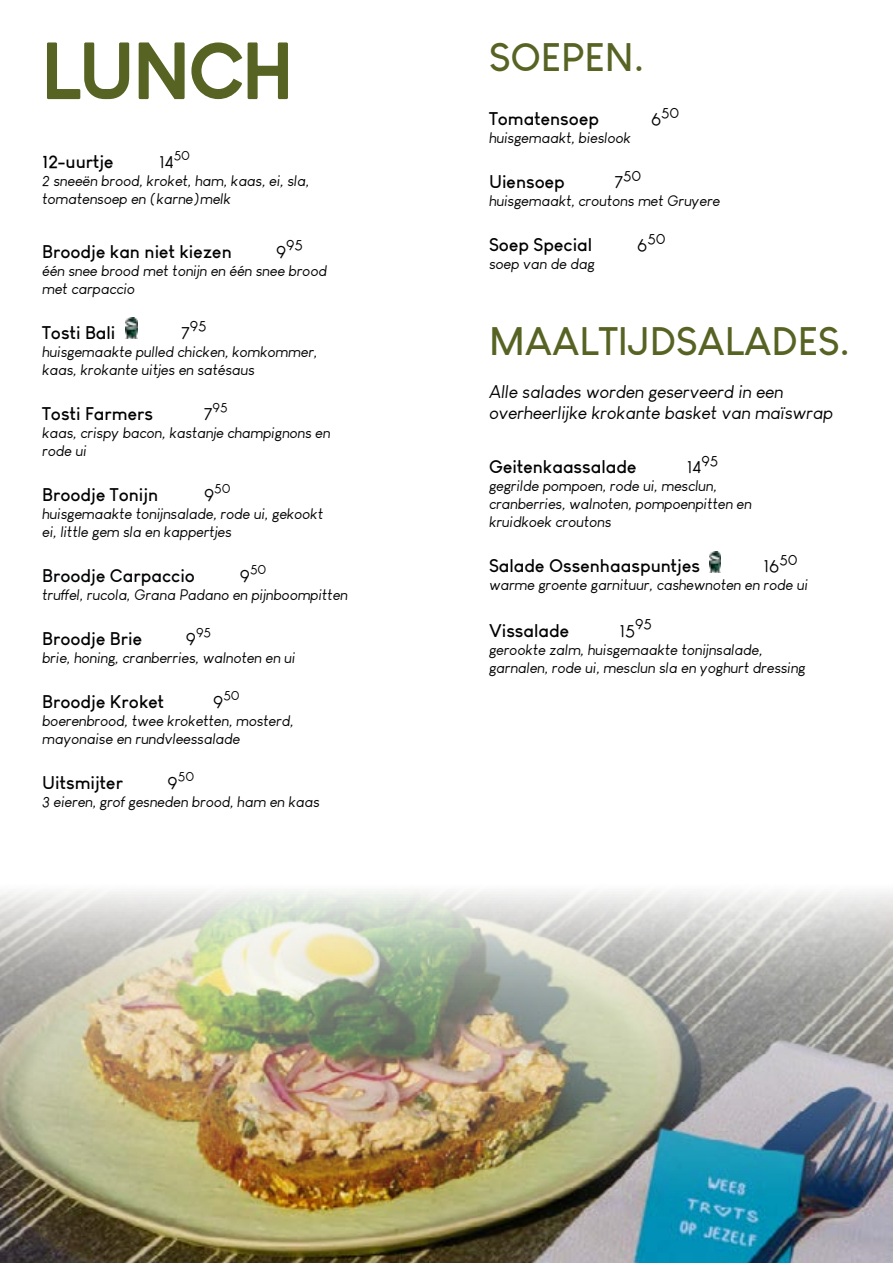
<style>
.page{position:relative;width:893px;height:1263px;background:#fff}
.page>*{position:absolute;margin:0;border:0;box-sizing:border-box;transform-origin:0 0}
.t1{font:700 75px "Louis George Cafe";color:#566323}
.t2{font:700 39px "Louis George Cafe";color:#566323}
.t3{font:700 18px "Louis George Cafe";color:#020203}
.t4{font:italic 18px/21.6px "Louis George Cafe";color:#020203}
.t5{font:18px "Louis George Cafe";color:#020203}
.t6{font:700 18px "Louis George Cafe";color:#020304}
.t7{font:italic 15px/18px "Louis George Cafe";color:#020203}
.t8{font:15px "Louis George Cafe";color:#020203}
.t9{font:13.5px "Louis George Cafe";color:#020203}
.s1{font-style:normal;font-size:18px}
.s2{font-style:normal}
.s3{font-size:18px}
</style>
<div class="page">
<svg style="left:47px;top:42px;width:241px;height:58px"></svg>
<img style="left:0;top:891px;width:893px;height:372px">
<img style="left:125px;top:318px;width:12px;height:21px">
<img style="left:709px;top:552px;width:12px;height:21px">
<h1 class="t1" style="left:42px;top:23px;width:252px">LUNCH</h1>
<p class="t3" style="left:42px;top:150px;width:73px">12-uurtje</p>
<p class="t5" style="left:159px;top:151px;width:33px">14<sup>50</sup></p>
<p class="t7" style="left:42px;top:172px;width:268px">2 sneeën brood, kroket, ham, kaas, ei, sla, tomatensoep en (karne)melk</p>
<p class="t3" style="left:42px;top:240px;width:191px">Broodje kan niet kiezen</p>
<p class="t7" style="left:42px;top:232px;width:286px;line-height:25.5px;text-indent:234px"><span class="s1">9</span><span class="s2">95 </span>één snee brood met tonijn en één snee brood</p>
<p class="t7" style="left:42px;top:280px;width:94px">met carpaccio</p>
<p class="t3" style="left:42px;top:321px;width:75px">Tosti Bali</p>
<p class="t7" style="left:42px;top:313px;width:277px;line-height:25.5px;text-indent:139px"><span class="s1">7</span><span class="s2">95<br></span>huisgemaakte pulled chicken, komkommer,</p>
<p class="t7" style="left:42px;top:361px;width:214px">kaas, krokante uitjes en satésaus</p>
<p class="t3" style="left:42px;top:402px;width:113px">Tosti Farmers</p>
<p class="t9" style="left:204px;top:400px;width:25px"><span class="s3">7</span>95</p>
<p class="t7" style="left:42px;top:424px;width:290px">kaas, crispy bacon, kastanje champignons en rode ui</p>
<p class="t3" style="left:42px;top:483px;width:118px">Broodje Tonijn</p>
<p class="t9" style="left:204px;top:481px;width:28px"><span class="s3">9</span>50</p>
<p class="t7" style="left:42px;top:505px;width:282px">huisgemaakte tonijnsalade, rode ui, gekookt ei, little gem sla en kappertjes</p>
<p class="t6" style="left:42px;top:564px;width:154px">Broodje Carpaccio</p>
<p class="t9" style="left:240px;top:562px;width:28px"><span class="s3">9</span>50</p>
<p class="t7" style="left:42px;top:586px;width:307px">truffel, rucola, Grana Padano en pijnboompitten</p>
<p class="t3" style="left:42px;top:627px;width:101px">Broodje Brie</p>
<p class="t9" style="left:186px;top:625px;width:27px"><span class="s3">9</span>95</p>
<p class="t7" style="left:42px;top:649px;width:255px">brie, honing, cranberries, walnoten en ui</p>
<p class="t3" style="left:42px;top:690px;width:123px">Broodje Kroket</p>
<p class="t9" style="left:213px;top:688px;width:28px"><span class="s3">9</span>50</p>
<p class="t7" style="left:42px;top:712px;width:253px">boerenbrood, twee kroketten, mosterd, mayonaise en rundvleessalade</p>
<p class="t3" style="left:42px;top:771px;width:82px">Uitsmijter</p>
<p class="t9" style="left:168px;top:769px;width:28px"><span class="s3">9</span>50</p>
<p class="t7" style="left:42px;top:793px;width:279px">3 eieren, grof gesneden brood, ham en kaas</p>
<h2 class="t2" style="left:489px;top:33px;width:157px">SOEPEN.</h2>
<p class="t3" style="left:489px;top:108px;width:112px">Tomatensoep</p>
<p class="t8" style="left:651px;top:104px;width:30px"><span class="s3">6</span>50</p>
<p class="t7" style="left:489px;top:129px;width:143px">huisgemaakt, bieslook</p>
<p class="t3" style="left:489px;top:171px;width:77px">Uiensoep</p>
<p class="t7" style="left:489px;top:163px;width:233px;line-height:25.5px;text-indent:126px"><span class="s1">7</span><span class="s2">50 </span>huisgemaakt, croutons met Gruyere</p>
<p class="t3" style="left:489px;top:234px;width:105px">Soep Special</p>
<p class="t8" style="left:637px;top:230px;width:30px"><span class="s3">6</span>50</p>
<p class="t7" style="left:489px;top:255px;width:107px">soep van de dag</p>
<h2 class="t2" style="left:489px;top:316px;width:363px">MAALTIJDSALADES.</h2>
<p class="t4" style="left:489px;top:381px;width:345px">Alle salades worden geserveerd in een overheerlijke krokante basket van maïswrap</p>
<p class="t3" style="left:489px;top:455px;width:149px">Geitenkaassalade</p>
<p class="t5" style="left:687px;top:456px;width:33px">14<sup>95</sup></p>
<p class="t7" style="left:489px;top:477px;width:264px">gegrilde pompoen, rode ui, mesclun, cranberries, walnoten, pompoenpitten en kruidkoek croutons</p>
<p class="t3" style="left:489px;top:554px;width:213px">Salade Ossenhaaspuntjes</p>
<p class="t5" style="left:763px;top:555px;width:36px">16<sup>50</sup></p>
<p class="t7" style="left:489px;top:576px;width:320px">warme groente garnituur, cashewnoten en rode ui</p>
<p class="t3" style="left:489px;top:619px;width:82px">Vissalade</p>
<p class="t5" style="left:619px;top:620px;width:34px">15<sup>95</sup></p>
<p class="t7" style="left:489px;top:641px;width:318px">gerookte zalm, huisgemaakte tonijnsalade, garnalen, rode ui, mesclun sla en yoghurt dressing</p>
</div>
